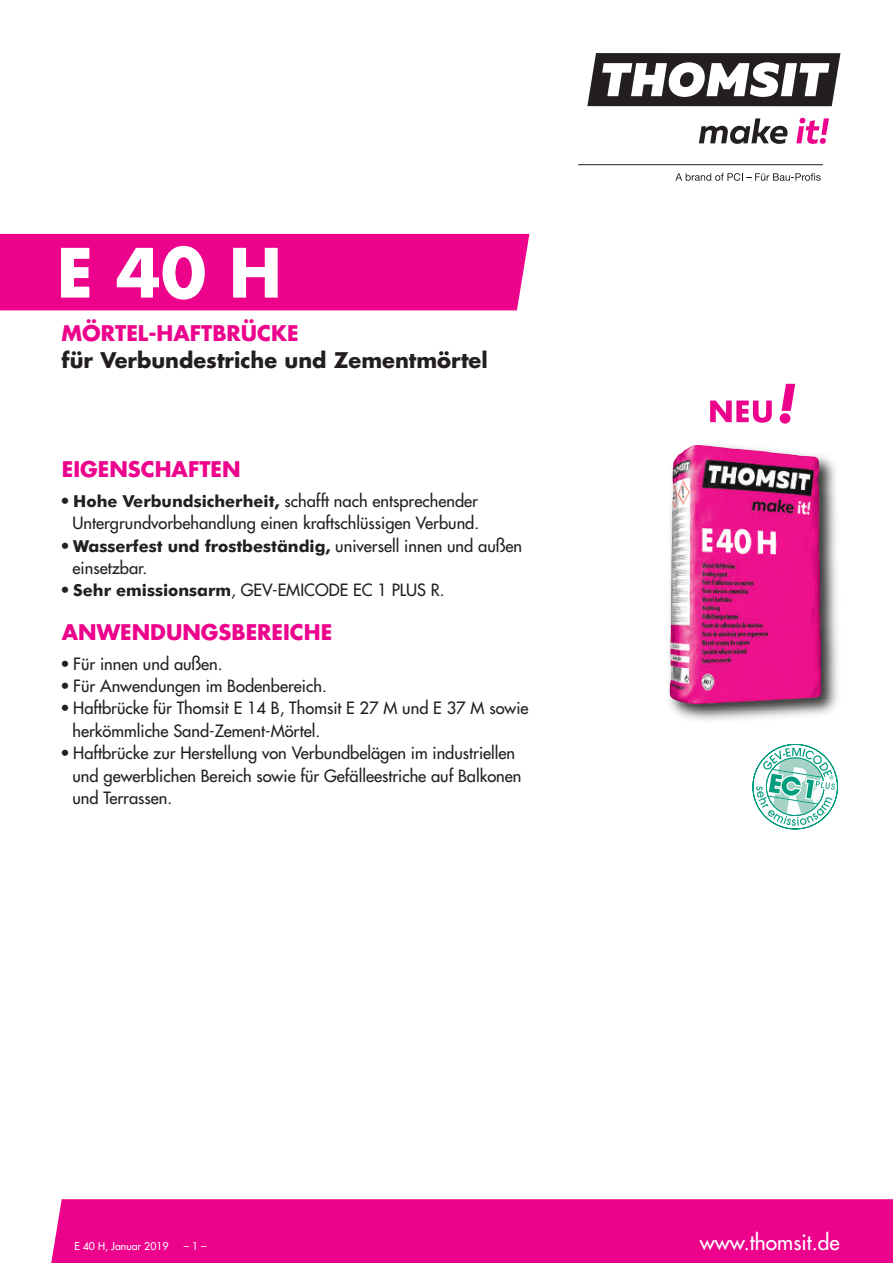
<style>
.page{position:relative;width:893px;height:1263px;background:#fff}
.page>*{position:absolute;margin:0;border:0;box-sizing:border-box;transform-origin:0 0}
.t1{font:700 66px "Futura";color:#fff}
.t2{font:700 21px "Futura";color:#ed028c}
.t3{font:700 21px "Futura";color:#231f20}
.t4{font:21px "Futura";color:#fff}
.t5{font:16.5px/22.5px "Futura";color:#231f20}
.t6{font:700 16.5px "Futura BT";color:#231f20}
.t7{font:10.5px "Futura";color:#fff}
.s1{font-stretch:condensed}
.s2{font-family:"Futura BT";font-weight:700}
.s3{font-family:"Futura";font-weight:400;font-stretch:condensed}
.s4{font-family:"Futura";font-weight:400}
</style>
<div class="page">
<svg style="left:587px;top:53px;width:253px;height:53px"></svg>
<svg style="left:699px;top:118px;width:89px;height:26px"></svg>
<svg style="left:796px;top:118px;width:33px;height:26px"></svg>
<hr style="left:578px;top:164px;width:245px;height:1px;background:#231f20">
<svg style="left:675px;top:173px;width:146px;height:8px"></svg>
<svg style="left:753px;top:744px;width:85px;height:85px"></svg>
<div style="left:51px;top:1199px;width:842px;height:64px;background:#ed028c"></div>
<div style="left:0;top:234px;width:529px;height:76px;background:#ed028c"></div>
<img style="left:669px;top:444px;width:169px;height:277px">
<img style="left:670px;top:445px;width:151px;height:259px">
<svg style="left:781px;top:384px;width:14px;height:27px"></svg>
<div style="left:780px;top:413px;width:10px;height:11px;background:#ed028c;border-radius:50%"></div>
<svg style="left:710px;top:401px;width:62px;height:22px"></svg>
<h1 class="t1" style="left:57px;top:243px;width:227px">E40H</h1>
<p class="t2" style="left:62px;top:323px;width:238px">MÖRTEL-HAFTBRÜCKE</p>
<p class="t3" style="left:62px;top:350px;width:428px">für Verbundestriche und Zementmörtel</p>
<p class="t2" style="left:62px;top:460px;width:180px">EIGENSCHAFTEN</p>
<p class="t5" style="left:62px;top:490px;width:419px;text-align:right"><span class="s1">•</span> <span class="s2">Hohe Verbundsicherheit,</span> schafft nach entsprechender<br>Untergrundvorbehandlung einen kraftschlüssigen Verbund.</p>
<p class="t6" style="left:62px;top:539px;width:462px"><span class="s3">•</span> Wasserfest und frostbeständig, <span class="s4">universell innen und außen</span></p>
<p class="t5" style="left:72px;top:558px;width:76px">einsetzbar.</p>
<p class="t5" style="left:62px;top:580px;width:384px"><span class="s1">•</span> <span class="s2">Sehr emissionsarm</span>, GEV-EMICODE EC 1 PLUS R.</p>
<p class="t2" style="left:62px;top:622px;width:272px">ANWENDUNGSBEREICHE</p>
<p class="t5" style="left:62px;top:653px;width:162px"><span class="s1">•</span> Für innen und außen.</p>
<p class="t5" style="left:62px;top:676px;width:266px"><span class="s1">•</span> Für Anwendungen im Bodenbereich.</p>
<p class="t5" style="left:72px;top:698px;width:458px;text-indent:-11px"><span class="s1">•</span> Haftbrücke für Thomsit E 14 B, Thomsit E 27 M und E 37 M sowie herkömmliche Sand-Zement-Mörtel.</p>
<p class="t5" style="left:72px;top:743px;width:451px;text-indent:-11px"><span class="s1">•</span> Haftbrücke zur Herstellung von Verbundbelägen im industriellen und gewerblichen Bereich sowie für Gefälleestriche auf Balkonen und Terrassen.</p>
<p class="t7" style="left:74px;top:1241px;width:96px">E 40 H, Januar 2019</p>
<p class="t7" style="left:184px;top:1241px;width:24px">–1–</p>
<p class="t4" style="left:700px;top:1232px;width:141px">www.thomsit.de</p>
</div>
